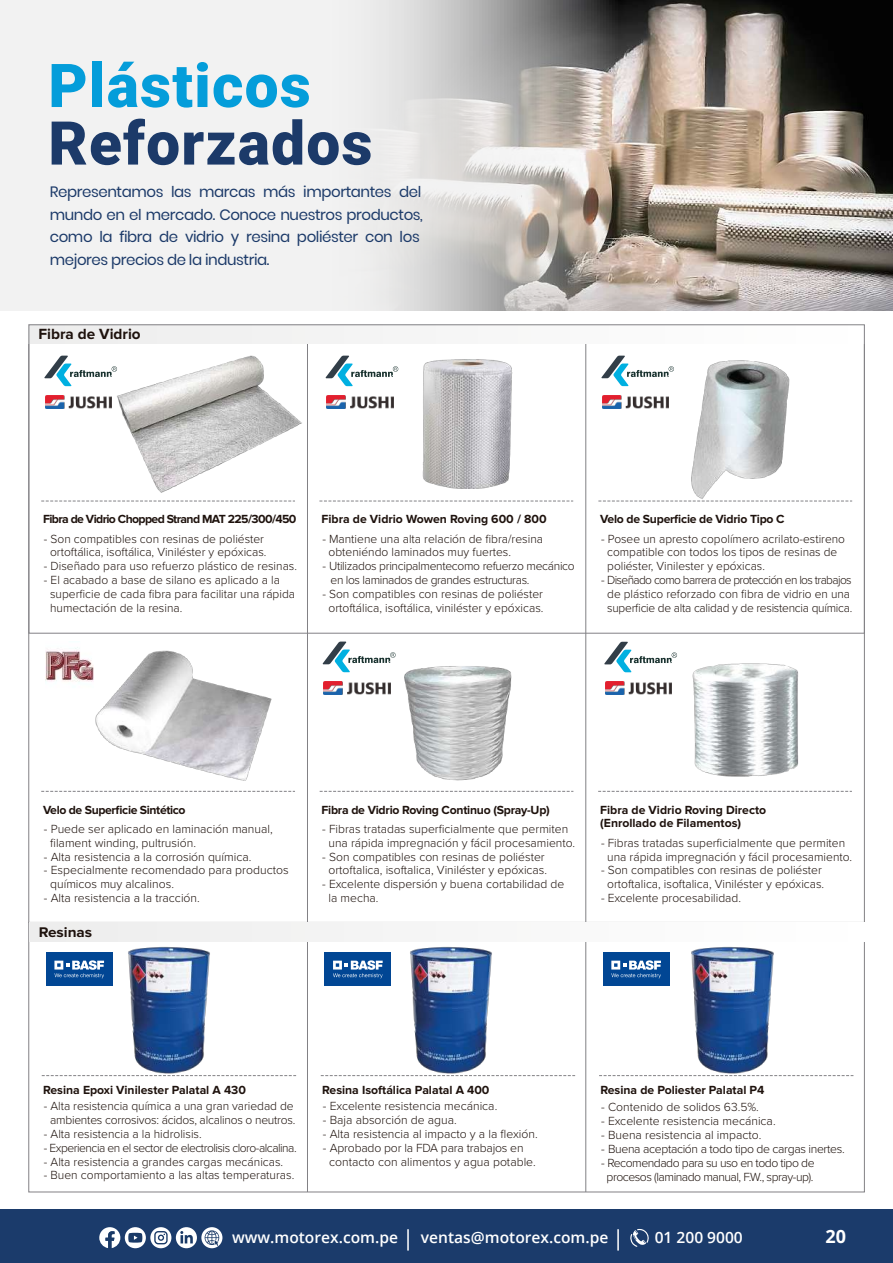
<style>
.page{position:relative;width:893px;height:1263px;background:#fff}
.page>*{position:absolute;margin:0;border:0;box-sizing:border-box;transform-origin:0 0}
.t1{font:900 60.45px "Roboto";letter-spacing:.02em;color:#1c3a69}
.t2{font:900 60.45px "Roboto";letter-spacing:.02em;color:#049dda}
.t3{font:700 18px "Open Sans";color:#fff}
.t4{font:600 15.6px "Open Sans";color:#fff}
.t5{font:700 15.3px "Proxima Nova";color:#1e120d}
.t6{font:15px/22.8px "Poppins";letter-spacing:-.03em;color:#1c3a69}
.t7{font:700 14.55px "Proxima Nova";color:#1e120d;scale:1.06 1}
.t8{font:300 12.15px/13.8px "Proxima Nova";color:#1e120d}
.t9{font:300 12.15px/13.8px "Proxima Nova";letter-spacing:-.02em;color:#1e120d;text-align:center}
.t10{font:700 12.15px/13.8px "Proxima Nova";color:#1e120d}
.t11{font:300 12.15px/13.8px "Proxima Nova";letter-spacing:-.04em;color:#1e120d;text-align:center}
.t12{font:300 12.15px/13.8px "Proxima Nova";letter-spacing:-.025em;color:#1e120d}
.t13{font:700 12.15px "Proxima Nova";letter-spacing:-.02em;color:#1e120d}
.t14{font:300 12.15px "Proxima Nova";letter-spacing:-.03em;color:#1e120d}
.t15{font:700 12.15px "Proxima Nova";letter-spacing:-.05em;color:#1e120d}
.t16{font:700 12.15px "Proxima Nova";letter-spacing:-.03em;color:#1e120d}
</style>
<div class="page">
<img style="left:792px;top:0;width:101px;height:310px">
<svg style="left:0;top:0;width:792px;height:310px"></svg>
<div style="left:46px;top:952px;width:66px;height:33px;background:#014694"></div>
<svg style="left:54px;top:960px;width:50px;height:18px"></svg>
<div style="left:325px;top:952px;width:66px;height:33px;background:#014694"></div>
<svg style="left:333px;top:960px;width:50px;height:18px"></svg>
<div style="left:603px;top:952px;width:66px;height:33px;background:#014694"></div>
<svg style="left:611px;top:960px;width:50px;height:18px"></svg>
<img style="left:112px;top:946px;width:98px;height:128px">
<img style="left:410px;top:946px;width:82px;height:128px">
<img style="left:691px;top:946px;width:83px;height:128px">
<hr style="left:307px;top:343px;width:1px;height:849px;background:#828185">
<hr style="left:585px;top:343px;width:1px;height:849px;background:#828185">
<div style="left:29px;top:325px;width:835px;height:18px;background:#f8f8f8"></div>
<hr style="left:28px;top:922px;width:836px;height:1px;background:#828185">
<svg style="left:42px;top:1075px;width:254px;height:1px"></svg>
<svg style="left:321px;top:1075px;width:254px;height:1px"></svg>
<svg style="left:599px;top:1075px;width:254px;height:1px"></svg>
<img style="left:45px;top:395px;width:61px;height:14px">
<svg style="left:41px;top:501px;width:65px;height:1px"></svg>
<img style="left:106px;top:325px;width:199px;height:177px">
<svg style="left:44px;top:356px;width:73px;height:30px"></svg>
<svg style="left:598px;top:501px;width:254px;height:1px"></svg>
<img style="left:602px;top:395px;width:66px;height:14px">
<svg style="left:601px;top:356px;width:67px;height:30px"></svg>
<img style="left:668px;top:360px;width:158px;height:142px">
<svg style="left:319px;top:501px;width:254px;height:1px"></svg>
<img style="left:327px;top:395px;width:66px;height:14px">
<svg style="left:325px;top:356px;width:73px;height:30px"></svg>
<img style="left:422px;top:359px;width:91px;height:130px">
<svg style="left:41px;top:791px;width:254px;height:1px"></svg>
<img style="left:392px;top:666px;width:133px;height:125px">
<svg style="left:320px;top:791px;width:253px;height:1px"></svg>
<img style="left:324px;top:681px;width:66px;height:14px">
<svg style="left:322px;top:641px;width:74px;height:31px"></svg>
<img style="left:692px;top:663px;width:106px;height:114px">
<svg style="left:598px;top:791px;width:254px;height:1px"></svg>
<img style="left:605px;top:681px;width:67px;height:14px">
<svg style="left:604px;top:642px;width:73px;height:30px"></svg>
<div style="left:29px;top:923px;width:835px;height:18px;background:#f6f6f6"></div>
<img style="left:95px;top:650px;width:177px;height:131px">
<img style="left:45px;top:647px;width:49px;height:35px">
<div style="left:0;top:1209px;width:893px;height:54px;background:#1b3b6b"></div>
<svg style="left:150px;top:1227px;width:21px;height:21px"></svg>
<svg style="left:201px;top:1227px;width:21px;height:21px"></svg>
<div style="left:176px;top:1227px;width:21px;height:21px;background:#fff;border-radius:50%"></div>
<svg style="left:180px;top:1231px;width:13px;height:12px"></svg>
<svg style="left:125px;top:1227px;width:21px;height:21px"></svg>
<svg style="left:128px;top:1233px;width:14px;height:9px"></svg>
<svg style="left:99px;top:1227px;width:21px;height:21px"></svg>
<svg style="left:205px;top:1230px;width:14px;height:16px"></svg>
<svg style="left:154px;top:1231px;width:14px;height:13px"></svg>
<hr style="left:407px;top:1229px;width:2px;height:21px;background:#fff">
<hr style="left:617px;top:1229px;width:2px;height:21px;background:#fff">
<svg style="left:630px;top:1229px;width:19px;height:18px"></svg>
<h1 class="t2" style="left:48px;top:43px;width:264px">Plásticos</h1>
<h1 class="t1" style="left:48px;top:101px;width:326px">Reforzados</h1>
<p class="t6" style="left:50px;top:180px;width:375px">Representamos las marcas más importantes del mundo en el mercado. Conoce nuestros productos, como la fibra de vidrio y resina poliéster con los mejores precios de la industria.</p>
<p class="t5" style="left:38px;top:325px;width:104px">Fibra de Vidrio</p>
<p class="t15" style="left:43px;top:512px;width:255px">Fibra de Vidrio Chopped Strand MAT 225/300/450</p>
<p class="t8" style="left:44px;top:531px;width:224px;text-align:center">- Son compatibles con resinas de poliéster ortoftálica, isoftálica, Viniléster y epóxicas.</p>
<p class="t8" style="left:44px;top:559px;width:255px">- Diseñado para uso refuerzo plástico de resinas.</p>
<p class="t8" style="left:50px;top:572px;width:246px;text-indent:-6px">- El acabado a base de silano es aplicado a la superficie de cada fibra para facilitar una rápida humectación de la resina.</p>
<p class="t10" style="left:322px;top:513px;width:227px">Fibra de Vidrio Wowen Roving 600 / 800</p>
<p class="t8" style="left:329px;top:531px;width:216px;text-indent:-6px">- Mantiene una alta relación de fibra/resina obteniéndo laminados muy fuertes.</p>
<p class="t12" style="left:331px;top:559px;width:246px;text-indent:-8px">- Utilizados principalmentecomo refuerzo mecánico en los laminados de grandes estructuras.</p>
<p class="t8" style="left:322px;top:586px;width:223px;text-align:center">- Son compatibles con resinas de poliéster ortoftálica, isoftálica, viniléster y epóxicas.</p>
<p class="t13" style="left:600px;top:512px;width:186px">Velo de Superficie de Vidrio Tipo C</p>
<p class="t8" style="left:607px;top:531px;width:239px;text-indent:-6px">- Posee un apresto copolímero acrilato-estireno compatible con todos los tipos de resinas de poliéster, Vinilester y epóxicas.</p>
<p class="t9" style="left:601px;top:572px;width:253px">- Diseñado como barrera de protección en los trabajos de plástico reforzado con fibra de vidrio en una superficie de alta calidad y de resistencia química.</p>
<p class="t16" style="left:43px;top:802px;width:144px">Velo de Superficie Sintético</p>
<p class="t8" style="left:50px;top:821px;width:224px;text-indent:-6px">- Puede ser aplicado en laminación manual, filament winding, pultrusión.</p>
<p class="t8" style="left:44px;top:849px;width:209px">- Alta resistencia a la corrosión química.</p>
<p class="t8" style="left:50px;top:863px;width:240px;text-indent:-6px">- Especialmente recomendado para productos químicos muy alcalinos.</p>
<p class="t8" style="left:44px;top:890px;width:157px">- Alta resistencia a la tracción.</p>
<p class="t7" style="left:39px;top:924px;width:52px">Resinas</p>
<p class="t13" style="left:321px;top:802px;width:230px">Fibra de Vidrio Roving Continuo (Spray-Up)</p>
<p class="t8" style="left:322px;top:821px;width:254px;text-align:center">- Fibras tratadas superficialmente que permiten una rápida impregnación y fácil procesamiento.</p>
<p class="t8" style="left:322px;top:849px;width:226px;text-align:center">- Son compatibles con resinas de poliéster ortoftalica, isoftalica, Viniléster y epóxicas.</p>
<p class="t8" style="left:329px;top:877px;width:237px;text-indent:-6px">- Excelente dispersión y buena cortabilidad de la mecha.</p>
<p class="t10" style="left:600px;top:803px;width:167px">Fibra de Vidrio Roving Directo (Enrollado de Filamentos)</p>
<p class="t8" style="left:601px;top:835px;width:253px;text-align:center">- Fibras tratadas superficialmente que permiten una rápida impregnación y fácil procesamiento.</p>
<p class="t8" style="left:601px;top:863px;width:225px;text-align:center">- Son compatibles con resinas de poliéster ortoftalica, isoftalica, Viniléster y epóxicas.</p>
<p class="t8" style="left:601px;top:890px;width:141px">- Excelente procesabilidad.</p>
<p class="t10" style="left:43px;top:1083px;width:204px">Resina Epoxi Vinilester Palatal A 430</p>
<p class="t9" style="left:44px;top:1098px;width:253px">- Alta resistencia química a una gran variedad de ambientes corrosivos: ácidos, alcalinos o neutros.</p>
<p class="t8" style="left:44px;top:1126px;width:159px">- Alta resistencia a la hidrolisis.</p>
<p class="t11" style="left:44px;top:1140px;width:254px">- Experiencia en el sector de electrolisis cloro-alcalina.</p>
<p class="t8" style="left:44px;top:1154px;width:241px">- Alta resistencia a grandes cargas mecánicas.</p>
<p class="t8" style="left:44px;top:1168px;width:252px">- Buen comportamiento a las altas temperaturas.</p>
<p class="t10" style="left:322px;top:1083px;width:169px">Resina Isoftálica Palatal A 400</p>
<p class="t8" style="left:323px;top:1098px;width:176px">- Excelente resistencia mecánica.</p>
<p class="t8" style="left:323px;top:1112px;width:135px">- Baja absorción de agua.</p>
<p class="t8" style="left:323px;top:1126px;width:216px">- Alta resistencia al impacto y a la flexión.</p>
<p class="t8" style="left:329px;top:1140px;width:208px;text-indent:-6px">- Aprobado por la FDA para trabajos en contacto con alimentos y agua potable.</p>
<p class="t10" style="left:600px;top:1083px;width:166px">Resina de Poliester Palatal P4</p>
<p class="t8" style="left:601px;top:1100px;width:159px">- Contenido de solidos 63.5%.</p>
<p class="t8" style="left:601px;top:1114px;width:176px">- Excelente resistencia mecánica.</p>
<p class="t8" style="left:601px;top:1127px;width:162px">- Buena resistencia al impacto.</p>
<p class="t14" style="left:601px;top:1140px;width:245px">- Buena aceptación a todo tipo de cargas inertes.</p>
<p class="t11" style="left:601px;top:1155px;width:215px">- Recomendado para su uso en todo tipo de procesos (laminado manual, F.W., spray-up).</p>
<p class="t4" style="left:232px;top:1227px;width:168px">www.motorex.com.pe</p>
<p class="t4" style="left:421px;top:1227px;width:189px">ventas@motorex.com.pe</p>
<p class="t4" style="left:655px;top:1227px;width:90px">01 200 9000</p>
<h2 class="t3" style="left:825px;top:1224px;width:22px">20</h2>
</div>
